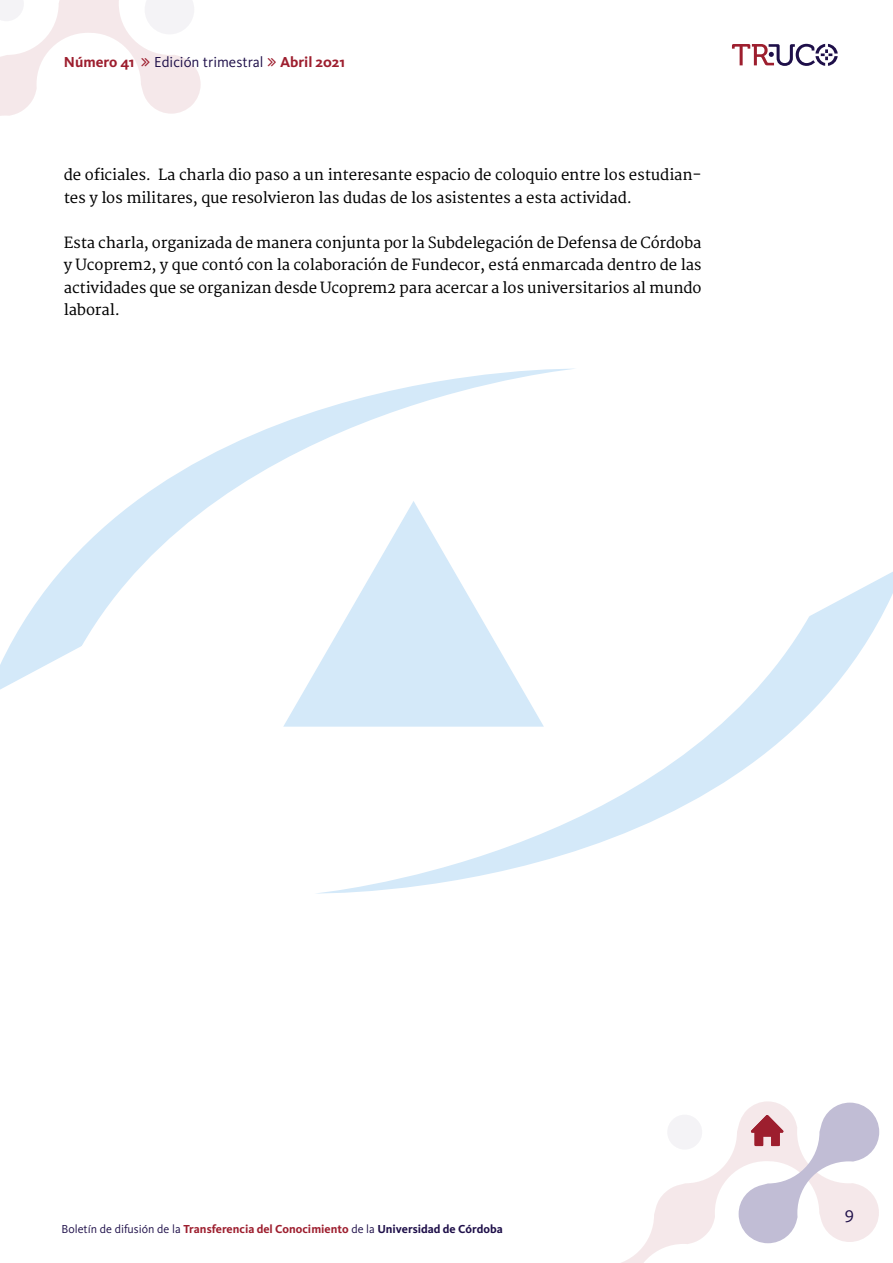
<style>
.page{position:relative;width:893px;height:1263px;background:#fff}
.page>*{position:absolute;margin:0;border:0;box-sizing:border-box;transform-origin:0 0}
.t1{font:18px "Kievit OT";color:#1e0f49}
.t2{font:15px/22.5px "Merriweather";letter-spacing:-.01em;color:#000}
.t3{font:15px "Kievit OT";color:#1e0f49}
.t4{font:700 15px "Kievit OT";color:#9d1e2e}
.t5{font:700 12px "Kievit OT";color:#9d1e2e}
.s1{font-weight:700;color:#9d1e2e}
.s2{font-weight:400;color:#1e0f49}
.s3{color:#1e0f49}
</style>
<div class="page">
<svg style="left:0;top:368px;width:575px;height:322px"></svg>
<svg style="left:316px;top:565px;width:577px;height:329px"></svg>
<svg style="left:283px;top:501px;width:261px;height:226px"></svg>
<svg style="left:621px;top:1101px;width:150px;height:162px"></svg>
<svg style="left:732px;top:44px;width:106px;height:22px"></svg>
<svg style="left:739px;top:1102px;width:140px;height:141px"></svg>
<svg style="left:0;top:0;width:201px;height:116px"></svg>
<p class="t4" style="left:64px;top:53px;width:72px">Número 41</p>
<p class="t3" style="left:154px;top:53px;width:192px">Edición trimestral <span class="s1">Abril 2021</span></p>
<p class="t2" style="left:64px;top:164px;width:639px">de oficiales. La charla dio paso a un interesante espacio de coloquio entre los estudian&shy;tes y los militares, que resolvieron las dudas de los asistentes a esta actividad.</p>
<p class="t2" style="left:64px;top:232px;width:639px;text-align:justify">Esta charla, organizada de manera conjunta por la Subdelegación de Defensa de Córdoba y Ucoprem2, y que contó con la colaboración de Fundecor, está enmarcada dentro de las actividades que se organizan desde Ucoprem2 para acercar a los universitarios al mundo laboral.</p>
<p class="t5" style="left:62px;top:1222px;width:443px"><span class="s2">Boletín de difusión de la</span> Transferencia del Conocimiento <span class="s2">de la</span> <span class="s3">Universidad de Córdoba</span></p>
<p class="t1" style="left:845px;top:1202px;width:11px">9</p>
</div>
